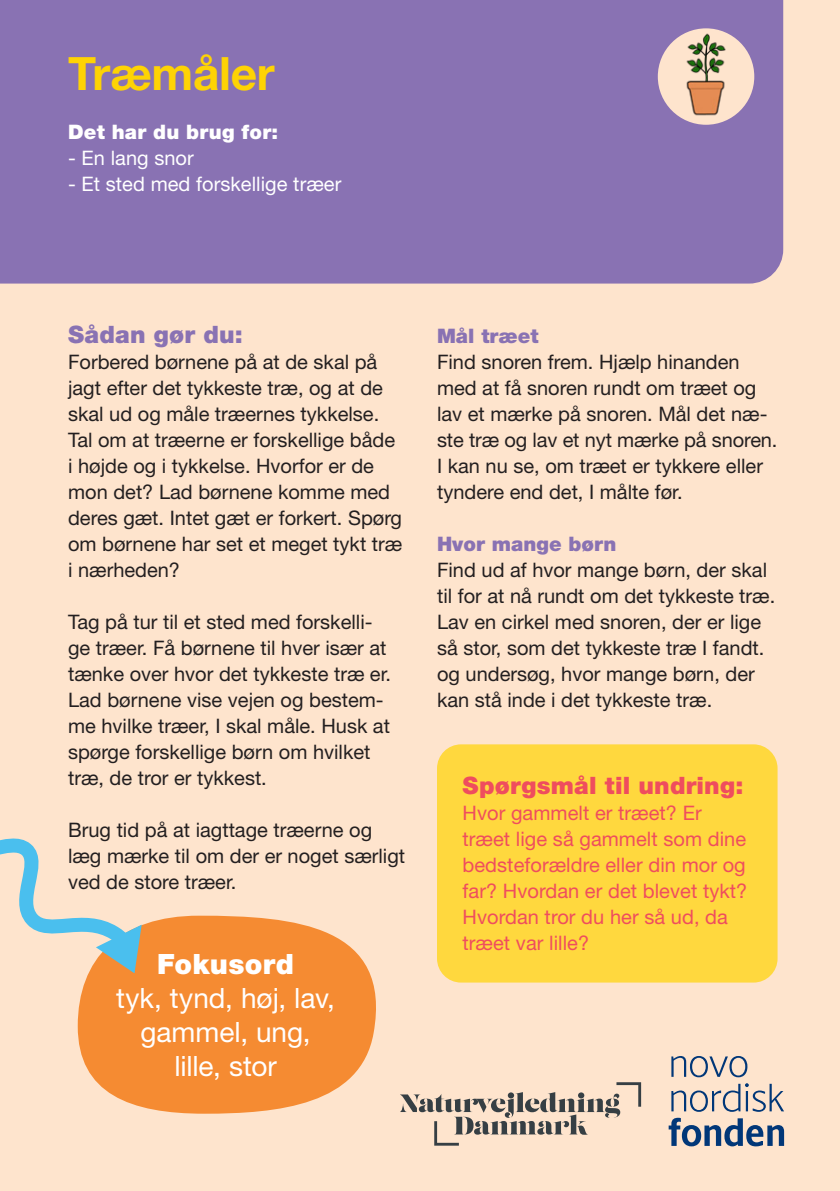
<style>
.page{position:relative;width:840px;height:1191px;background:#fff}
.page>*{position:absolute;margin:0;border:0;box-sizing:border-box;transform-origin:0 0}
.Mellemrubrik_fed{font:700 46px "Helvetica Neue LT Std";letter-spacing:-.005em;color:#fed304}
.Mellemrubrik_fed-2{font:28px/34px "Helvetica Neue LT Std";color:#fff;text-align:center}
.Mellemrubrik_fed-3{font:900 28px "Helvetica Neue LT Std";letter-spacing:.01em;color:#fff}
.DTB_Overskrift_Black{font:900 24px "Helvetica Neue LT Std";letter-spacing:.01em;color:#ef4d5e}
.Mellemrubrik_fed-4{font:900 24px "Helvetica Neue LT Std";letter-spacing:.01em;color:#8972b3}
.DTB_brød_10_13{font:20px/26px "Helvetica Neue LT Std";color:#231f20}
.DTB_brød_10_13-2{font:20px/26px "Helvetica Neue LT Std";letter-spacing:.005em;color:#ef4d5e}
.DTB_brød_10_13-3{font:20px "Helvetica Neue LT Std";letter-spacing:.005em;color:#fff}
.DTB_brød_10_13-4{font:900 20px "Helvetica Neue LT Std";letter-spacing:.005em;color:#8972b3}
.DTB_Overskrift_Black-2{font:900 20px "Helvetica Neue LT Std";letter-spacing:.015em;color:#fff}
</style>
<div class="page">
<div style="left:0;top:0;width:839px;height:1191px;background:#fee4cd"></div>
<div style="left:0;top:0;width:782px;height:283px;background:#8972b3"></div>
<svg style="left:78px;top:915px;width:298px;height:198px;background:#f69645"></svg>
<svg style="left:0;top:838px;width:145px;height:135px"></svg>
<div style="left:437px;top:744px;width:340px;height:238px;background:#ffd83e;border-radius:24px"></div>
<div style="left:657px;top:28px;width:96px;height:97px;background:#fee4cd;border-radius:50%"></div>
<img style="left:682px;top:30px;width:50px;height:90px">
<svg style="left:671px;top:1056px;width:76px;height:21px"></svg>
<svg style="left:671px;top:1083px;width:112px;height:28px"></svg>
<svg style="left:668px;top:1117px;width:115px;height:29px"></svg>
<svg style="left:400px;top:1082px;width:240px;height:63px"></svg>
<p class="Mellemrubrik_fed" style="left:68px;top:45px;width:208px">Træmåler</p>
<p class="DTB_Overskrift_Black-2" style="left:68px;top:120px;width:212px">Det har du brug for:</p>
<p class="DTB_brød_10_13-3" style="left:68px;top:146px;width:127px">- En lang snor</p>
<p class="DTB_brød_10_13-3" style="left:68px;top:172px;width:274px">- Et sted med forskellige træer</p>
<p class="Mellemrubrik_fed-4" style="left:68px;top:320px;width:176px">Sådan gør du:</p>
<p class="DTB_brød_10_13" style="left:68px;top:348px;width:335px">Forbered børnene på at de skal på jagt efter det tykkeste træ, og at de skal ud og måle træernes tykkelse.<br>Tal om at træerne er forskellige både i højde og i tykkelse. Hvorfor er de mon det? Lad børnene komme med deres gæt. Intet gæt er forkert. Spørg om børnene har set et meget tykt træ i nærheden?</p>
<p class="DTB_brød_10_13" style="left:68px;top:608px;width:324px">Tag på tur til et sted med forskelli&shy;ge træer. Få børnene til hver især at tænke over hvor det tykkeste træ er.<br>Lad børnene vise vejen og bestem&shy;me hvilke træer, I skal måle. Husk at spørge forskellige børn om hvilket træ, de tror er tykkest.</p>
<p class="DTB_brød_10_13" style="left:68px;top:816px;width:338px">Brug tid på at iagttage træerne og læg mærke til om der er noget særligt ved de store træer.</p>
<p class="Mellemrubrik_fed-3" style="left:157px;top:947px;width:138px">Fokusord</p>
<p class="Mellemrubrik_fed-2" style="left:116px;top:980px;width:220px">tyk, tynd, høj, lav, gammel, ung, lille, stor</p>
<p class="DTB_brød_10_13-4" style="left:437px;top:324px;width:103px">Mål træet</p>
<p class="DTB_brød_10_13" style="left:437px;top:348px;width:342px">Find snoren frem. Hjælp hinanden med at få snoren rundt om træet og lav et mærke på snoren. Mål det næ&shy;ste træ og lav et nyt mærke på snoren.<br>I kan nu se, om træet er tykkere eller tyndere end det, I målte før.</p>
<p class="DTB_brød_10_13-4" style="left:437px;top:532px;width:181px">Hvor mange børn</p>
<p class="DTB_brød_10_13" style="left:437px;top:556px;width:339px">Find ud af hvor mange børn, der skal til for at nå rundt om det tykkeste træ.<br>Lav en cirkel med snoren, der er lige så stor, som det tykkeste træ I fandt. og undersøg, hvor mange børn, der kan stå inde i det tykkeste træ.</p>
<p class="DTB_Overskrift_Black" style="left:462px;top:771px;width:282px">Spørgsmål til undring:</p>
<p class="DTB_brød_10_13-2" style="left:462px;top:800px;width:286px">Hvor gammelt er træet? Er træet lige så gammelt som dine bedsteforældre eller din mor og far? Hvordan er det blevet tykt?<br>Hvordan tror du her så ud, da træet var lille?</p>
</div>
